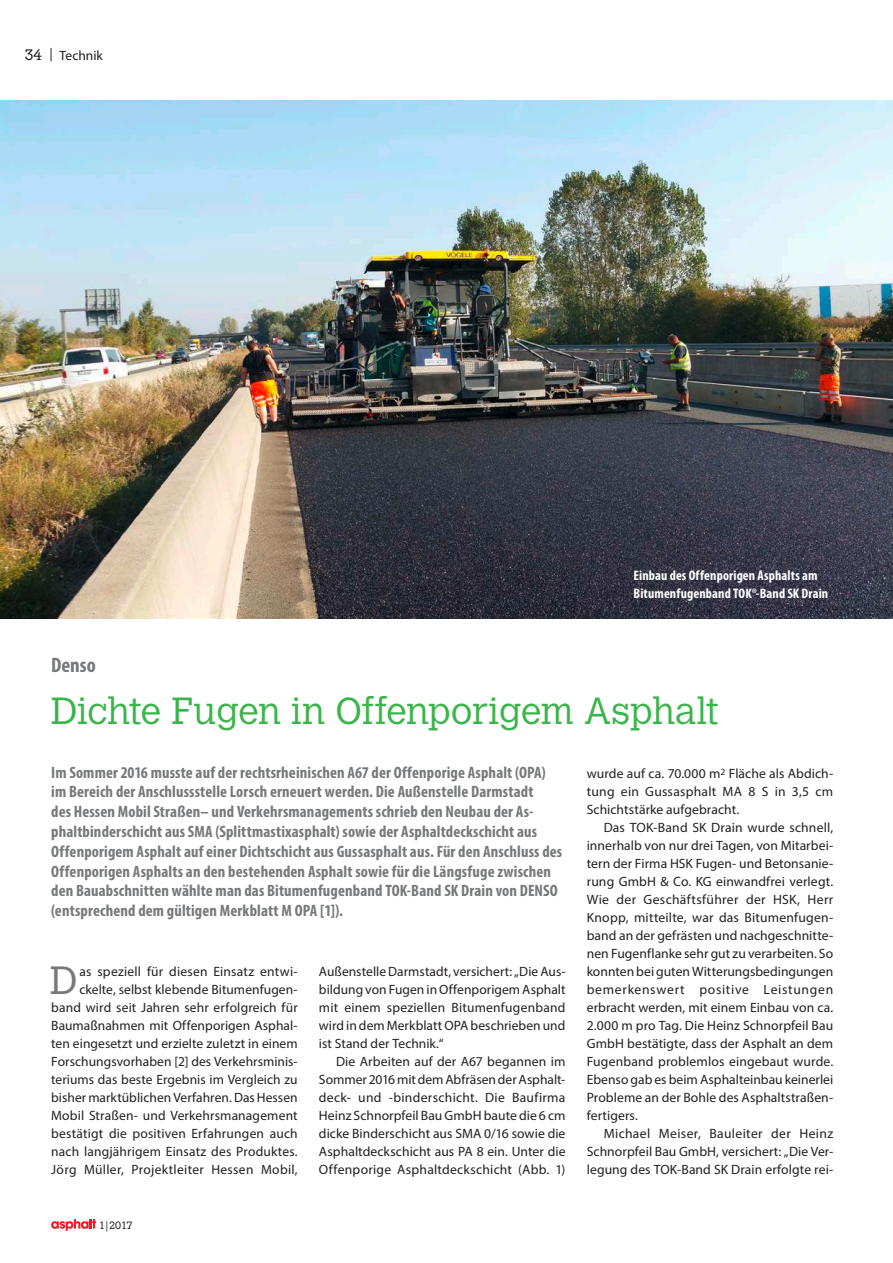
<style>
.page{position:relative;width:893px;height:1263px;background:#fff}
.page>*{position:absolute;margin:0;border:0;box-sizing:border-box;transform-origin:0 0}
.t1{font:300 39px "Calvert";color:#76787b}
.t2{font:300 37.5px "Calvert";letter-spacing:-.005em;color:#3ab54a}
.t3{font:700 condensed 21px "Myriad Pro";color:#76787b}
.t4{font:700 condensed 16.5px/19.8px "Myriad Pro";letter-spacing:.01em;color:#76787b}
.t5{font:300 15px "Calvert";color:#231f20}
.t6{font:700 condensed 13.8px/18px "Myriad Pro";letter-spacing:.01em;color:#fff}
.t7{font:13.5px/18px "Myriad Pro";letter-spacing:.005em;color:#231f20;text-align:justify}
.t8{font:300 10.5px "Calvert";color:#231f20}
</style>
<div class="page">
<svg style="left:51px;top:48px;width:1px;height:13px"></svg>
<svg style="left:51px;top:1219px;width:45px;height:12px"></svg>
<img style="left:0;top:101px;width:893px;height:518px">
<p class="t5" style="left:25px;top:46px;width:19px">34</p>
<p class="t7" style="left:60px;top:46px;width:45px">Technik</p>
<p class="t6" style="left:634px;top:566px;width:196px">Einbau des Offenporigen Asphalts am<br>Bitumenfugenband TOK®-Band SK Drain</p>
<h3 class="t3" style="left:51px;top:651px;width:46px">Denso</h3>
<h2 class="t2" style="left:51px;top:689px;width:669px">Dichte Fugen in Offenporigem Asphalt</h2>
<p class="t4" style="left:51px;top:762px;width:512px">Im Sommer 2016 musste auf der rechtsrheinischen A67 der Offenporige Asphalt (OPA) im Bereich der Anschlussstelle Lorsch erneuert werden. Die Außenstelle Darmstadt<br>des Hessen Mobil Straßen– und Verkehrsmanagements schrieb den Neubau der As&shy;phaltbinderschicht aus SMA (Splittmastixasphalt) sowie der Asphaltdeckschicht aus Offenporigem Asphalt auf einer Dichtschicht aus Gussasphalt aus. Für den Anschluss des Offenporigen Asphalts an den bestehenden Asphalt sowie für die Längsfuge zwischen den Bauabschnitten wählte man das Bitumenfugenband TOK-Band SK Drain von DENSO (entsprechend dem gültigen Merkblatt M OPA [1]).</p>
<p class="t7" style="left:587px;top:764px;width:248px">wurde auf ca. 70.000 m<sup>2</sup> Fläche als Abdich&shy;tung ein Gussasphalt MA 8 S in 3,5 cm Schichtstärke aufgebracht.</p>
<p class="t7" style="left:587px;top:818px;width:248px;text-indent:17px">Das TOK-Band SK Drain wurde schnell, innerhalb von nur drei Tagen, von Mitarbei&shy;tern der Firma HSK Fugen- und Betonsanie&shy;rung GmbH &amp; Co. KG einwandfrei verlegt.<br>Wie der Geschäftsführer der HSK, Herr Knopp, mitteilte, war das Bitumenfugen&shy;band an der gefrästen und nachgeschnitte&shy;nen Fugenflanke sehr gut zu verarbeiten. So konnten bei guten Witterungsbedingungen bemerkenswert positive Leistungen erbracht werden, mit einem Einbau von ca.<br>2.000 m pro Tag. Die Heinz Schnorpfeil Bau GmbH bestätigte, dass der Asphalt an dem Fugenband problemlos eingebaut wurde.<br>Ebenso gab es beim Asphalteinbau keinerlei Probleme an der Bohle des Asphaltstraßen&shy;fertigers.</p>
<p class="t7" style="left:587px;top:1124px;width:248px;text-indent:17px">Michael Meiser, Bauleiter der Heinz Schnorpfeil Bau GmbH, versichert: „Die Ver&shy;legung des TOK-Band SK Drain erfolgte rei-</p>
<p class="t7" style="left:51px;top:962px;width:248px;text-align:right">as speziell für diesen Einsatz entwi&shy;ckelte, selbst klebende Bitumenfugen&shy;band wird seit Jahren sehr erfolgreich für Baumaßnahmen mit Offenporigen Asphal&shy;ten eingesetzt und erzielte zuletzt in einem Forschungsvorhaben [2] des Verkehrsminis&shy;teriums das beste Ergebnis im Vergleich zu bisher marktüblichen Verfahren. Das Hessen Mobil Straßen- und Verkehrsmanagement bestätigt die positiven Erfahrungen auch nach langjährigem Einsatz des Produktes.<br>Jörg Müller, Projektleiter Hessen Mobil,</p>
<p class="t7" style="left:319px;top:962px;width:248px">Außenstelle Darmstadt, versichert: „Die Aus&shy;bildung von Fugen in Offenporigem Asphalt mit einem speziellen Bitumenfugenband wird in dem Merkblatt OPA beschrieben und ist Stand der Technik.“</p>
<h1 class="t1" style="left:50px;top:958px;width:29px">D</h1>
<p class="t7" style="left:319px;top:1052px;width:248px;text-indent:17px">Die Arbeiten auf der A67 begannen im Sommer 2016 mit dem Abfräsen der Asphalt&shy;deck- und -binderschicht. Die Baufirma Heinz Schnorpfeil Bau GmbH baute die 6 cm dicke Binderschicht aus SMA 0/16 sowie die Asphaltdeckschicht aus PA 8 ein. Unter die Offenporige Asphaltdeckschicht (Abb. 1)</p>
<p class="t8" style="left:99px;top:1219px;width:35px">1|2017</p>
</div>
